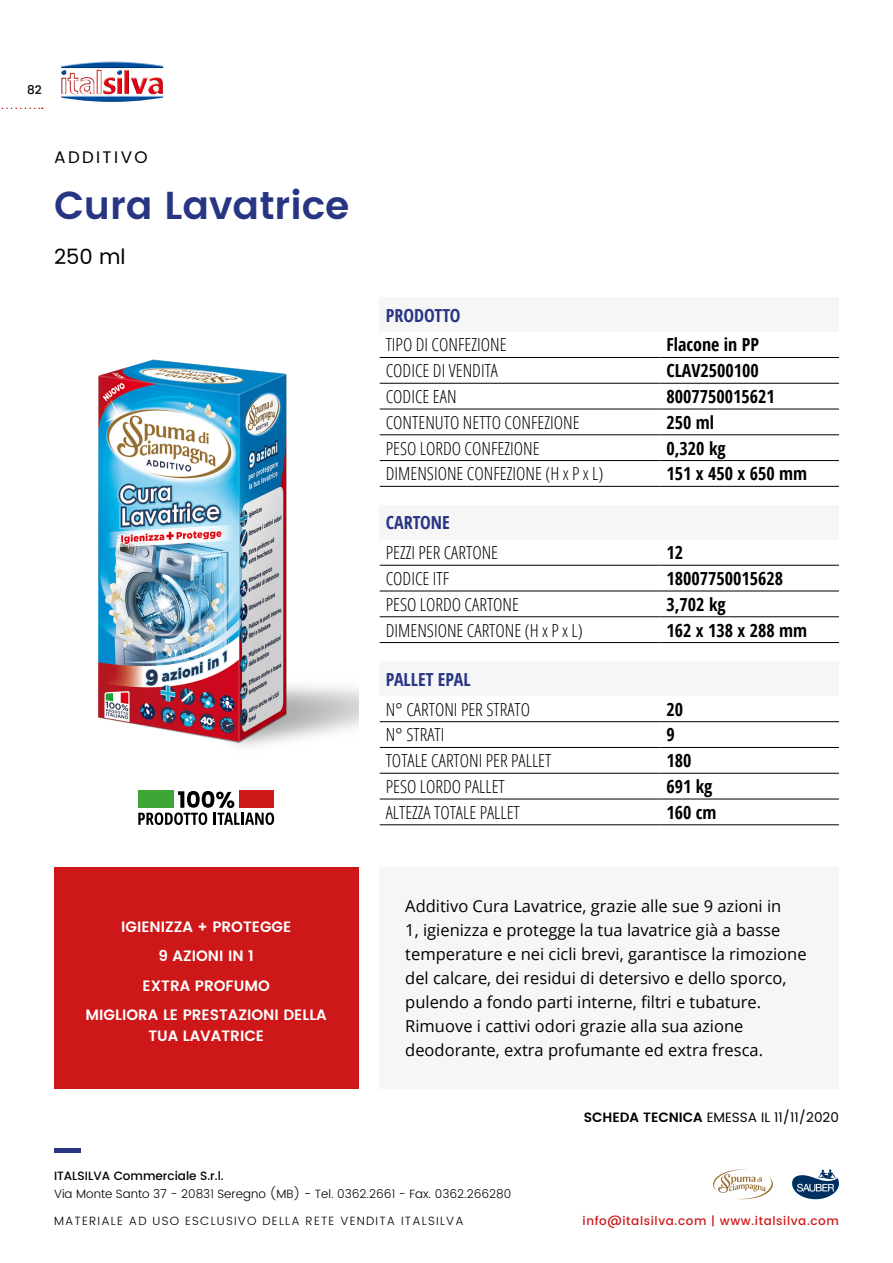
<style>
.page{position:relative;width:893px;height:1263px;background:#fff}
.page>*{position:absolute;margin:0;border:0;box-sizing:border-box;transform-origin:0 0}
.t1{font:600 39px "Poppins";color:#283583}
.t2{font:21px "Poppins";color:#000}
.t3{font:300 condensed 18px "Open Sans";color:#000}
.t4{font:700 18px "Open Sans Condensed";color:#000}
.t5{font:700 18px "Open Sans Condensed";color:#283583}
.t6{font:16.8px "Poppins";letter-spacing:.145em;color:#000}
.t7{font:16.5px/24px "Open Sans";color:#000}
.t8{font:600 15px/29.5px "Poppins";color:#fff;text-align:center}
.t9{font:13.5px "Poppins";color:#000}
.t10{font:300 12px "Poppins";color:#000}
.t11{font:300 12px "Poppins";letter-spacing:.1em;color:#000}
.t12{font:500 12px "Poppins";letter-spacing:.05em;color:#cd1719}
.t13{font:500 12px "Poppins";color:#000}
.s1{font-weight:600}
</style>
<div class="page">
<svg style="left:1px;top:108px;width:42px;height:1px"></svg>
<hr style="left:54px;top:1148px;width:26px;height:4px;background:#283583">
<img style="left:61px;top:61px;width:102px;height:41px">
<svg style="left:792px;top:1169px;width:47px;height:30px"></svg>
<svg style="left:713px;top:1169px;width:60px;height:31px"></svg>
<div style="left:54px;top:867px;width:304px;height:222px;background:#cd1719"></div>
<div style="left:380px;top:867px;width:459px;height:222px;background:#f6f6f6"></div>
<div style="left:380px;top:298px;width:459px;height:34px;background:#f6f6f6"></div>
<hr style="left:380px;top:357px;width:280px;height:1px;background:#000">
<hr style="left:660px;top:357px;width:179px;height:1px;background:#000">
<hr style="left:380px;top:383px;width:280px;height:1px;background:#000">
<hr style="left:660px;top:383px;width:179px;height:1px;background:#000">
<hr style="left:380px;top:409px;width:280px;height:1px;background:#000">
<hr style="left:660px;top:409px;width:179px;height:1px;background:#000">
<hr style="left:380px;top:434px;width:280px;height:1px;background:#000">
<hr style="left:660px;top:434px;width:179px;height:1px;background:#000">
<hr style="left:380px;top:460px;width:280px;height:1px;background:#000">
<hr style="left:660px;top:460px;width:179px;height:1px;background:#000">
<hr style="left:380px;top:486px;width:280px;height:1px;background:#000">
<hr style="left:660px;top:486px;width:179px;height:1px;background:#000">
<div style="left:380px;top:505px;width:459px;height:34px;background:#f6f6f6"></div>
<hr style="left:380px;top:565px;width:280px;height:1px;background:#000">
<hr style="left:660px;top:565px;width:179px;height:1px;background:#000">
<hr style="left:380px;top:591px;width:280px;height:1px;background:#000">
<hr style="left:660px;top:591px;width:179px;height:1px;background:#000">
<hr style="left:380px;top:616px;width:280px;height:1px;background:#000">
<hr style="left:660px;top:616px;width:179px;height:1px;background:#000">
<hr style="left:380px;top:642px;width:280px;height:1px;background:#000">
<hr style="left:660px;top:642px;width:179px;height:1px;background:#000">
<div style="left:380px;top:662px;width:459px;height:34px;background:#f6f6f6"></div>
<hr style="left:380px;top:721px;width:280px;height:1px;background:#000">
<hr style="left:660px;top:721px;width:179px;height:1px;background:#000">
<hr style="left:380px;top:747px;width:280px;height:1px;background:#000">
<hr style="left:660px;top:747px;width:179px;height:1px;background:#000">
<hr style="left:380px;top:773px;width:280px;height:1px;background:#000">
<hr style="left:660px;top:773px;width:179px;height:1px;background:#000">
<hr style="left:380px;top:799px;width:280px;height:1px;background:#000">
<hr style="left:660px;top:799px;width:179px;height:1px;background:#000">
<hr style="left:380px;top:824px;width:280px;height:1px;background:#000">
<hr style="left:660px;top:824px;width:179px;height:1px;background:#000">
<img style="left:98px;top:359px;width:260px;height:388px">
<svg style="left:138px;top:791px;width:136px;height:34px"></svg>
<p class="t13" style="left:27px;top:80px;width:16px">82</p>
<p class="t6" style="left:54px;top:145px;width:95px">ADDITIVO</p>
<h1 class="t1" style="left:54px;top:176px;width:297px">Cura Lavatrice</h1>
<p class="t2" style="left:54px;top:241px;width:73px">250 ml</p>
<p class="t5" style="left:386px;top:302px;width:76px">PRODOTTO</p>
<p class="t3" style="left:386px;top:333px;width:122px">TIPO DI CONFEZIONE</p>
<p class="t4" style="left:666px;top:332px;width:94px">Flacone in PP</p>
<p class="t3" style="left:386px;top:358px;width:114px">CODICE DI VENDITA</p>
<p class="t4" style="left:666px;top:358px;width:94px">CLAV2500100</p>
<p class="t3" style="left:386px;top:384px;width:72px">CODICE EAN</p>
<p class="t4" style="left:666px;top:384px;width:110px">8007750015621</p>
<p class="t3" style="left:386px;top:410px;width:195px">CONTENUTO NETTO CONFEZIONE</p>
<p class="t4" style="left:666px;top:410px;width:49px">250 ml</p>
<p class="t3" style="left:386px;top:436px;width:155px">PESO LORDO CONFEZIONE</p>
<p class="t4" style="left:666px;top:435px;width:61px">0,320 kg</p>
<p class="t3" style="left:386px;top:462px;width:219px">DIMENSIONE CONFEZIONE (H x P x L)</p>
<p class="t4" style="left:666px;top:461px;width:142px">151 x 450 x 650 mm</p>
<p class="t5" style="left:386px;top:510px;width:66px">CARTONE</p>
<p class="t3" style="left:386px;top:540px;width:114px">PEZZI PER CARTONE</p>
<p class="t4" style="left:666px;top:540px;width:18px">12</p>
<p class="t3" style="left:386px;top:566px;width:65px">CODICE ITF</p>
<p class="t4" style="left:666px;top:566px;width:118px">18007750015628</p>
<p class="t3" style="left:386px;top:592px;width:135px">PESO LORDO CARTONE</p>
<p class="t4" style="left:666px;top:592px;width:61px">3,702 kg</p>
<p class="t3" style="left:386px;top:618px;width:199px">DIMENSIONE CARTONE (H x P x L)</p>
<p class="t4" style="left:666px;top:617px;width:142px">162 x 138 x 288 mm</p>
<p class="t5" style="left:386px;top:667px;width:87px">PALLET EPAL</p>
<p class="t3" style="left:386px;top:697px;width:146px">N° CARTONI PER STRATO</p>
<p class="t4" style="left:666px;top:697px;width:18px">20</p>
<p class="t3" style="left:386px;top:723px;width:60px">N° STRATI</p>
<p class="t4" style="left:666px;top:722px;width:10px">9</p>
<p class="t3" style="left:386px;top:748px;width:167px">TOTALE CARTONI PER PALLET</p>
<p class="t4" style="left:666px;top:748px;width:27px">180</p>
<p class="t3" style="left:386px;top:774px;width:121px">PESO LORDO PALLET</p>
<p class="t4" style="left:666px;top:774px;width:48px">691 kg</p>
<p class="t3" style="left:386px;top:800px;width:136px">ALTEZZA TOTALE PALLET</p>
<p class="t4" style="left:666px;top:800px;width:52px">160 cm</p>
<p class="t8" style="left:86px;top:912px;width:243px">IGIENIZZA + PROTEGGE<br>9 AZIONI IN 1<br>EXTRA PROFUMO<br>MIGLIORA LE PRESTAZIONI DELLA</p>
<p class="t8" style="left:148px;top:1022px;width:117px">TUA LAVATRICE</p>
<p class="t7" style="left:405px;top:894px;width:403px">Additivo Cura Lavatrice, grazie alle sue 9 azioni in<br>1, igienizza e protegge la tua lavatrice già a basse temperature e nei cicli brevi, garantisce la rimozione del calcare, dei residui di detersivo e dello sporco, pulendo a fondo parti interne, filtri e tubature.<br>Rimuove i cattivi odori grazie alla sua azione deodorante, extra profumante ed extra fresca.</p>
<p class="t9" style="left:584px;top:1107px;width:257px"><span class="s1">SCHEDA TECNICA</span> EMESSA IL 11/11/2020</p>
<p class="t13" style="left:54px;top:1167px;width:171px">ITALSILVA Commerciale S.r.l.</p>
<p class="t10" style="left:54px;top:1185px;width:459px">Via Monte Santo 37 - 20831 Seregno (MB) - Tel. 0362.2661 - Fax. 0362.266280</p>
<p class="t11" style="left:54px;top:1212px;width:411px">MATERIALE AD USO ESCLUSIVO DELLA RETE VENDITA ITALSILVA</p>
<p class="t12" style="left:583px;top:1212px;width:258px">info@italsilva.com | www.italsilva.com</p>
</div>
